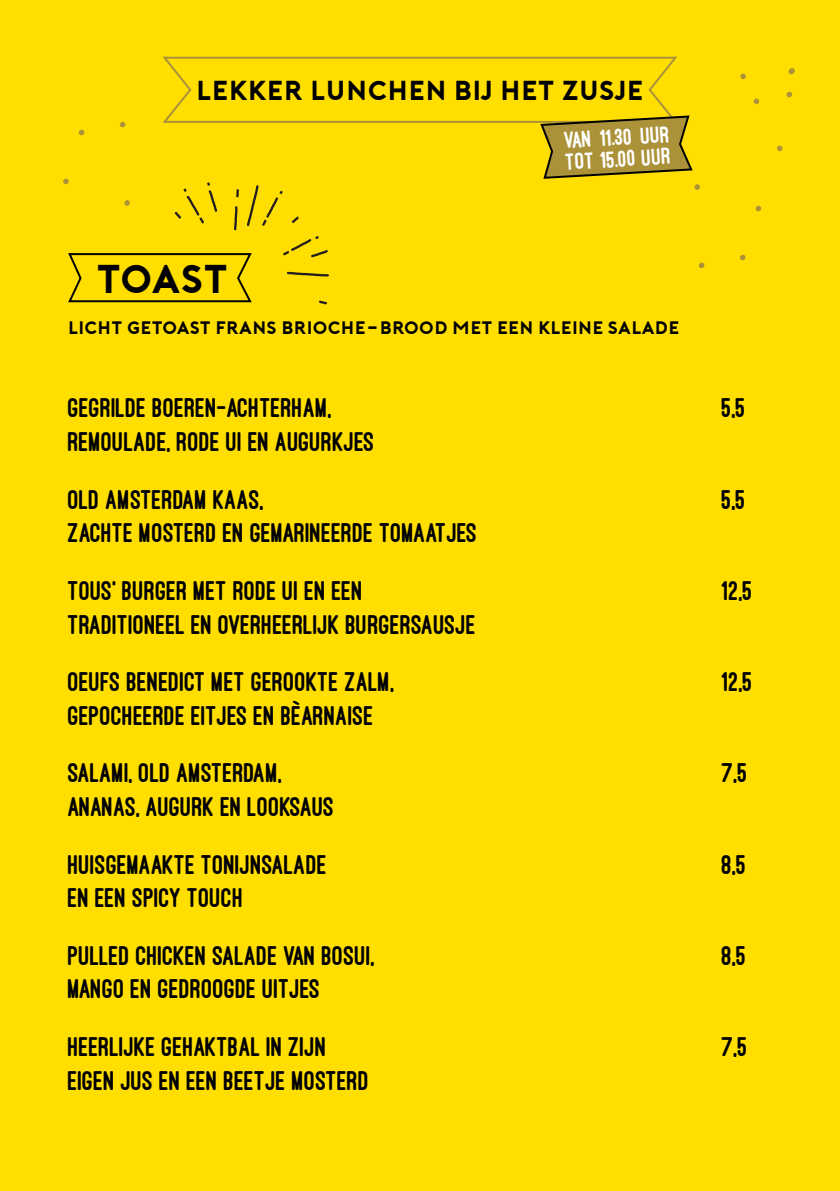
<style>
.page{position:relative;width:840px;height:1191px;background:#fff}
.page>*{position:absolute;margin:0;border:0;box-sizing:border-box;transform-origin:0 0}
.t1{font:40px "Porter Bold DEMO";letter-spacing:-.03em;color:#000}
.t2{font:800 28px/33.6px "Ostrich Sans";color:#000}
.t3{font:27.4px "Porter Bold DEMO";color:#000}
.t4{font:800 24px/22px "Ostrich Sans";color:#fff}
.t5{font:18px "Porter Bold DEMO";color:#000}
</style>
<div class="page">
<div style="left:0;top:0;width:839px;height:1191px;background:#ffde00"></div>
<svg style="left:68px;top:253px;width:184px;height:50px"></svg>
<svg style="left:319px;top:300px;width:8px;height:4px"></svg>
<svg style="left:287px;top:272px;width:42px;height:4px"></svg>
<svg style="left:283px;top:236px;width:44px;height:21px"></svg>
<svg style="left:786px;top:91px;width:6px;height:7px"></svg>
<svg style="left:699px;top:262px;width:6px;height:6px"></svg>
<svg style="left:740px;top:254px;width:6px;height:7px"></svg>
<svg style="left:755px;top:206px;width:5px;height:6px"></svg>
<svg style="left:740px;top:74px;width:5px;height:5px"></svg>
<svg style="left:788px;top:68px;width:6px;height:6px"></svg>
<svg style="left:777px;top:145px;width:6px;height:6px"></svg>
<svg style="left:753px;top:98px;width:7px;height:6px"></svg>
<svg style="left:120px;top:122px;width:6px;height:6px"></svg>
<svg style="left:79px;top:129px;width:6px;height:7px"></svg>
<svg style="left:63px;top:178px;width:6px;height:6px"></svg>
<svg style="left:124px;top:200px;width:6px;height:6px"></svg>
<svg style="left:162px;top:56px;width:538px;height:174px"></svg>
<p class="t3" style="left:196px;top:76px;width:449px">LEKKER LUNCHEN BIJ HET ZUSJE</p>
<p class="t4" style="left:563px;top:129px;width:107px;rotate:-3deg">VAN 11.30 UUR<br>TOT 15.00 UUR</p>
<h1 class="t1" style="left:96px;top:258px;width:133px">TOAST</h1>
<p class="t5" style="left:68px;top:318px;width:627px">LICHT GETOAST FRANS BRIOCHE-BROOD MET EEN KLEINE SALADE!</p>
<p class="t2" style="left:68px;top:391px;width:308px">GEGRILDE BOEREN-ACHTERHAM,<br>REMOULADE, RODE UI EN AUGURKJES</p>
<p class="t2" style="left:68px;top:483px;width:411px">OLD AMSTERDAM KAAS,<br>ZACHTE MOSTERD EN GEMARINEERDE TOMAATJES</p>
<p class="t2" style="left:68px;top:574px;width:409px">TOUS’ BURGER MET RODE UI EN EEN<br>TRADITIONEEL EN OVERHEERLIJK BURGERSAUSJE</p>
<p class="t2" style="left:68px;top:665px;width:328px">OEUFS BENEDICT MET GEROOKTE ZALM,<br>GEPOCHEERDE EITJES EN BÈARNAISE</p>
<p class="t2" style="left:68px;top:756px;width:268px">SALAMI, OLD AMSTERDAM,<br>ANANAS, AUGURK EN LOOKSAUS</p>
<p class="t2" style="left:68px;top:847px;width:261px">HUISGEMAAKTE TONIJNSALADE<br>EN EEN SPICY TOUCH</p>
<p class="t2" style="left:68px;top:939px;width:308px">PULLED CHICKEN SALADE VAN BOSUI,<br>MANGO EN GEDROOGDE UITJES</p>
<p class="t2" style="left:68px;top:1030px;width:303px">HEERLIJKE GEHAKTBAL IN ZIJN<br>EIGEN JUS EN EEN BEETJE MOSTERD</p>
<p class="t2" style="left:721px;top:391px;width:25px">5,5</p>
<p class="t2" style="left:721px;top:483px;width:25px">5,5</p>
<p class="t2" style="left:721px;top:574px;width:33px">12,5</p>
<p class="t2" style="left:721px;top:665px;width:33px">12,5</p>
<p class="t2" style="left:721px;top:756px;width:27px">7,5</p>
<p class="t2" style="left:721px;top:847px;width:26px">8,5</p>
<p class="t2" style="left:721px;top:939px;width:26px">8,5</p>
<p class="t2" style="left:721px;top:1030px;width:27px">7,5</p>
</div>
